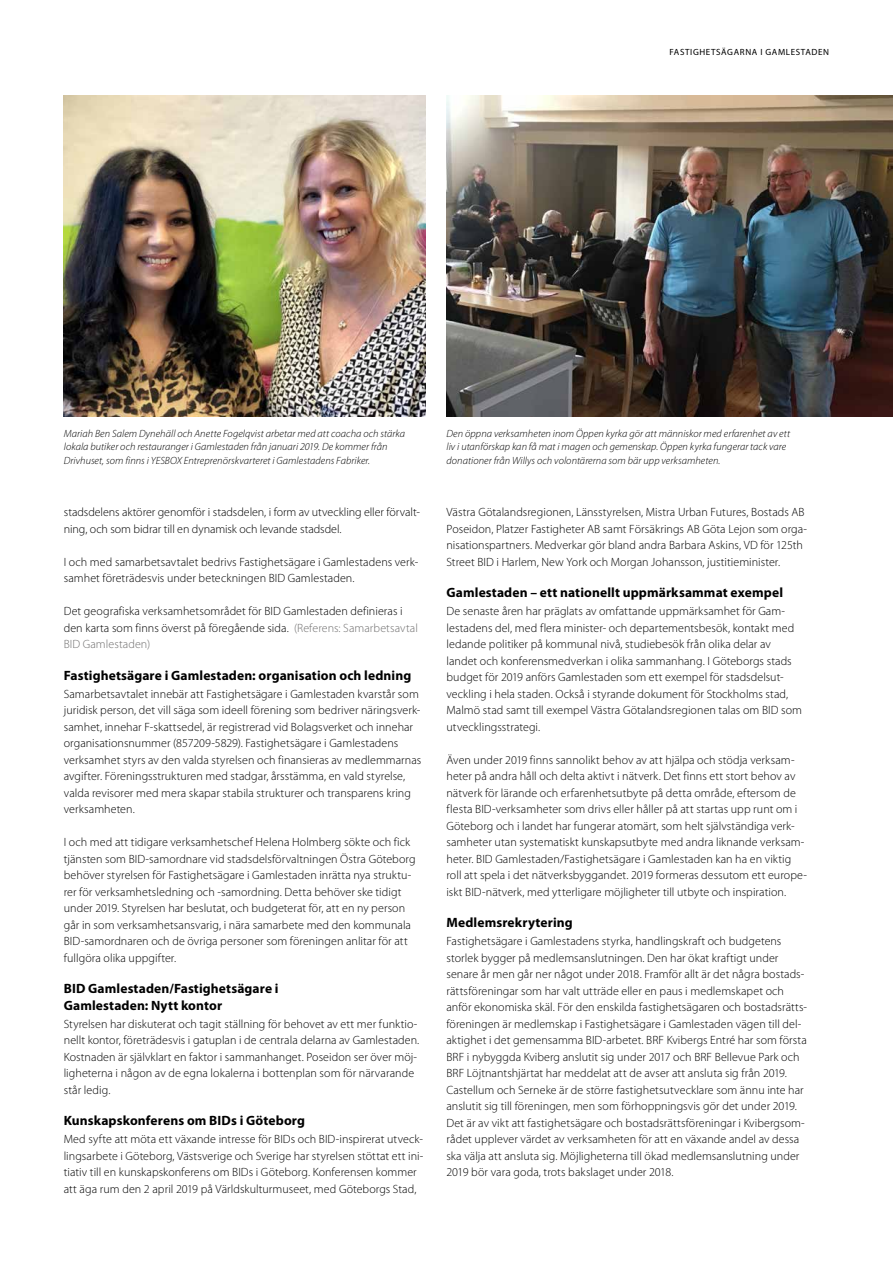
<style>
.page{position:relative;width:893px;height:1263px;background:#fff}
.page>*{position:absolute;margin:0;border:0;box-sizing:border-box;transform-origin:0 0}
.t1{font:700 13.5px/16.5px "Myriad Pro";letter-spacing:.01em;color:#000}
.t2{font:300 12px/16.5px "Myriad Pro";letter-spacing:.005em;color:#000}
.t3{font:italic 300 10.5px/13.6px "Myriad Pro";letter-spacing:.005em;color:#000}
.t4{font:9px "Myriad Pro";letter-spacing:.07em;color:#000}
.s1{color:#706f6f}
</style>
<div class="page">
<img style="left:446px;top:96px;width:447px;height:321px">
<img style="left:64px;top:96px;width:361px;height:321px">
<p class="t4" style="left:670px;top:47px;width:161px">FASTIGHETSÄGARNA I GAMLESTADEN</p>
<p class="t3" style="left:64px;top:427px;width:343px">Mariah Ben Salem Dynehäll och Anette Fogelqvist arbetar med att coacha och stärka lokala butiker och restauranger i Gamlestaden från januari 2019. De kommer från<br>Drivhuset, som finns i YESBOX Entreprenörskvarteret i Gamlestadens Fabriker.</p>
<p class="t3" style="left:446px;top:427px;width:345px">Den öppna verksamheten inom Öppen kyrka gör att människor med erfarenhet av ett liv i utanförskap kan få mat i magen och gemenskap. Öppen kyrka fungerar tack vare donationer från Willys och volontärerna som bär upp verksamheten.</p>
<p class="t2" style="left:64px;top:504px;width:358px">stadsdelens aktörer genomför i stadsdelen, i form av utveckling eller förvalt&shy;ning, och som bidrar till en dynamisk och levande stadsdel.</p>
<p class="t2" style="left:64px;top:553px;width:356px">I och med samarbetsavtalet bedrivs Fastighetsägare i Gamlestadens verk&shy;samhet företrädesvis under beteckningen BID Gamlestaden.</p>
<p class="t2" style="left:64px;top:603px;width:356px">Det geografiska verksamhetsområdet för BID Gamlestaden definieras i den karta som finns överst på föregående sida. <span class="s1">(Referens: Samarbetsavtal<br>BID Gamlestaden)</span></p>
<p class="t1" style="left:64px;top:666px;width:349px">Fastighetsägare i Gamlestaden: organisation och ledning</p>
<p class="t2" style="left:64px;top:685px;width:359px">Samarbetsavtalet innebär att Fastighetsägare i Gamlestaden kvarstår som juridisk person, det vill säga som ideell förening som bedriver näringsverk&shy;samhet, innehar F-skattsedel, är registrerad vid Bolagsverket och innehar organisationsnummer (857209-5829). Fastighetsägare i Gamlestadens verksamhet styrs av den valda styrelsen och finansieras av medlemmarnas avgifter. Föreningsstrukturen med stadgar, årsstämma, en vald styrelse, valda revisorer med mera skapar stabila strukturer och transparens kring verksamheten.</p>
<p class="t2" style="left:64px;top:834px;width:353px">I och med att tidigare verksamhetschef Helena Holmberg sökte och fick tjänsten som BID-samordnare vid stadsdelsförvaltningen Östra Göteborg behöver styrelsen för Fastighetsägare i Gamlestaden inrätta nya struktu&shy;rer för verksamhetsledning och -samordning. Detta behöver ske tidigt under 2019. Styrelsen har beslutat, och budgeterat för, att en ny person går in som verksamhetsansvarig, i nära samarbete med den kommunala BID-samordnaren och de övriga personer som föreningen anlitar för att fullgöra olika uppgifter.</p>
<p class="t1" style="left:64px;top:980px;width:216px">BID Gamlestaden/Fastighetsägare i<br>Gamlestaden: Nytt kontor</p>
<p class="t2" style="left:64px;top:1015px;width:357px">Styrelsen har diskuterat och tagit ställning för behovet av ett mer funktio&shy;nellt kontor, företrädesvis i gatuplan i de centrala delarna av Gamlestaden.<br>Kostnaden är självklart en faktor i sammanhanget. Poseidon ser över möj&shy;ligheterna i någon av de egna lokalerna i bottenplan som för närvarande står ledig.</p>
<p class="t1" style="left:64px;top:1112px;width:243px">Kunskapskonferens om BIDs i Göteborg</p>
<p class="t2" style="left:64px;top:1131px;width:361px">Med syfte att möta ett växande intresse för BIDs och BID-inspirerat utveck&shy;lingsarbete i Göteborg, Västsverige och Sverige har styrelsen stöttat ett ini&shy;tiativ till en kunskapskonferens om BIDs i Göteborg. Konferensen kommer att äga rum den 2 april 2019 på Världskulturmuseet, med Göteborgs Stad,</p>
<p class="t2" style="left:446px;top:504px;width:362px">Västra Götalandsregionen, Länsstyrelsen, Mistra Urban Futures, Bostads AB Poseidon, Platzer Fastigheter AB samt Försäkrings AB Göta Lejon som orga&shy;nisationspartners. Medverkar gör bland andra Barbara Askins, VD för 125th Street BID i Harlem, New York och Morgan Johansson, justitieminister.</p>
<p class="t1" style="left:446px;top:584px;width:338px">Gamlestaden – ett nationellt uppmärksammat exempel</p>
<p class="t2" style="left:446px;top:603px;width:357px">De senaste åren har präglats av omfattande uppmärksamhet för Gam&shy;lestadens del, med flera minister- och departementsbesök, kontakt med ledande politiker på kommunal nivå, studiebesök från olika delar av landet och konferensmedverkan i olika sammanhang. I Göteborgs stads budget för 2019 anförs Gamlestaden som ett exempel för stadsdelsut&shy;veckling i hela staden. Också i styrande dokument för Stockholms stad, Malmö stad samt till exempel Västra Götalandsregionen talas om BID som utvecklingsstrategi.</p>
<p class="t2" style="left:446px;top:751px;width:362px">Även under 2019 finns sannolikt behov av att hjälpa och stödja verksam&shy;heter på andra håll och delta aktivt i nätverk. Det finns ett stort behov av nätverk för lärande och erfarenhetsutbyte på detta område, eftersom de flesta BID-verksamheter som drivs eller håller på att startas upp runt om i Göteborg och i landet har fungerar atomärt, som helt självständiga verk&shy;samheter utan systematiskt kunskapsutbyte med andra liknande verksam&shy;heter. BID Gamlestaden/Fastighetsägare i Gamlestaden kan ha en viktig roll att spela i det nätverksbyggandet. 2019 formeras dessutom ett europe&shy;iskt BID-nätverk, med ytterligare möjligheter till utbyte och inspiration.</p>
<p class="t1" style="left:446px;top:914px;width:128px">Medlemsrekrytering</p>
<p class="t2" style="left:446px;top:933px;width:362px">Fastighetsägare i Gamlestadens styrka, handlingskraft och budgetens storlek bygger på medlemsanslutningen. Den har ökat kraftigt under senare år men går ner något under 2018. Framför allt är det några bostads&shy;rättsföreningar som har valt utträde eller en paus i medlemskapet och anför ekonomiska skäl. För den enskilda fastighetsägaren och bostadsrätts&shy;föreningen är medlemskap i Fastighetsägare i Gamlestaden vägen till del&shy;aktighet i det gemensamma BID-arbetet. BRF Kvibergs Entré har som första BRF i nybyggda Kviberg anslutit sig under 2017 och BRF Bellevue Park och BRF Löjtnantshjärtat har meddelat att de avser att ansluta sig från 2019.<br>Castellum och Serneke är de större fastighetsutvecklare som ännu inte har anslutit sig till föreningen, men som förhoppningsvis gör det under 2019.<br>Det är av vikt att fastighetsägare och bostadsrättsföreningar i Kvibergsom&shy;rådet upplever värdet av verksamheten för att en växande andel av dessa ska välja att ansluta sig. Möjligheterna till ökad medlemsanslutning under 2019 bör vara goda, trots bakslaget under 2018.</p>
</div>
